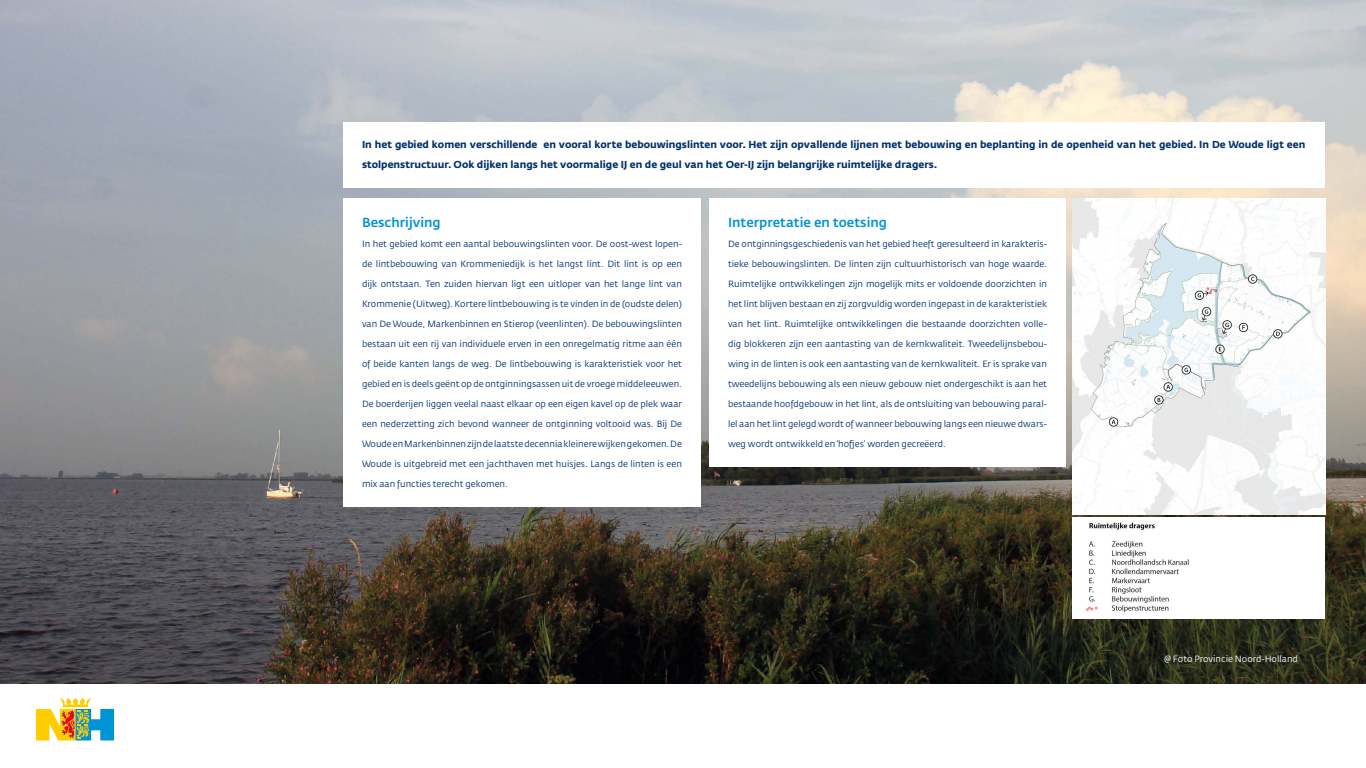
<style>
.page{position:relative;width:1366px;height:768px;background:#fff}
.page>*{position:absolute;margin:0;border:0;box-sizing:border-box;transform-origin:0 0}
.Txt{font:500 13px "Fedra Sans Std";color:#0093d6}
.txt_bold{font:700 10px/20px "Fedra Sans Std";color:#03326c}
.Txt-2{font:9px "Fedra Sans Std";color:#03326c}
.t1{font:9px "Fedra Sans Std";color:#fff}
</style>
<div class="page">
<img style="left:0;top:0;width:1366px;height:684px">
<svg style="left:36px;top:698px;width:78px;height:42px"></svg>
<img style="left:1072px;top:198px;width:253px;height:317px">
<img style="left:1072px;top:517px;width:253px;height:101px">
<div style="left:709px;top:198px;width:357px;height:268px;background:#fff"></div>
<div style="left:343px;top:198px;width:358px;height:308px;background:#fff"></div>
<div style="left:343px;top:122px;width:982px;height:66px;background:#fff"></div>
<p class="txt_bold" style="left:362px;top:135px;width:945px">In het gebied komen verschillende en vooral korte bebouwingslinten voor. Het zijn opvallende lijnen met bebouwing en beplanting in de openheid van het gebied. In De Woude ligt een stolpenstructuur. Ook dijken langs het voormalige IJ en de geul van het Oer-IJ zijn belangrijke ruimtelijke dragers.</p>
<p class="Txt" style="left:362px;top:214px;width:80px">Beschrijving</p>
<p class="Txt-2" style="left:362px;top:239px;width:321px">In het gebied komt een aantal bebouwingslinten voor. De oost-west lopen-</p>
<p class="Txt-2" style="left:362px;top:259px;width:322px">de lintbebouwing van Krommeniedijk is het langst lint. Dit lint is op een</p>
<p class="Txt-2" style="left:362px;top:279px;width:322px">dijk ontstaan. Ten zuiden hiervan ligt een uitloper van het lange lint van</p>
<p class="Txt-2" style="left:362px;top:299px;width:322px">Krommenie (Uitweg). Kortere lintbebouwing is te vinden in de (oudste delen)</p>
<p class="Txt-2" style="left:362px;top:319px;width:321px">van De Woude, Markenbinnen en Stierop (veenlinten). De bebouwingslinten</p>
<p class="Txt-2" style="left:362px;top:339px;width:321px">bestaan uit een rij van individuele erven in een onregelmatig ritme aan één</p>
<p class="Txt-2" style="left:362px;top:359px;width:322px">of beide kanten langs de weg. De lintbebouwing is karakteristiek voor het</p>
<p class="Txt-2" style="left:362px;top:379px;width:322px">gebied en is deels geënt op de ontginningsassen uit de vroege middeleeuwen.</p>
<p class="Txt-2" style="left:362px;top:399px;width:322px">De boerderijen liggen veelal naast elkaar op een eigen kavel op de plek waar</p>
<p class="Txt-2" style="left:362px;top:419px;width:322px">een nederzetting zich bevond wanneer de ontginning voltooid was. Bij De</p>
<p class="Txt-2" style="left:362px;top:439px;width:321px">Woude en Markenbinnen zijn de laatste decennia kleinere wijken gekomen. De</p>
<p class="Txt-2" style="left:362px;top:459px;width:321px">Woude is uitgebreid met een jachthaven met huisjes. Langs de linten is een</p>
<p class="Txt-2" style="left:362px;top:479px;width:147px">mix aan functies terecht gekomen.</p>
<p class="Txt" style="left:728px;top:214px;width:161px">Interpretatie en toetsing</p>
<p class="Txt-2" style="left:728px;top:239px;width:320px">De ontginningsgeschiedenis van het gebied heeft geresulteerd in karakteris-</p>
<p class="Txt-2" style="left:728px;top:259px;width:321px">tieke bebouwingslinten. De linten zijn cultuurhistorisch van hoge waarde.</p>
<p class="Txt-2" style="left:728px;top:279px;width:320px">Ruimtelijke ontwikkelingen zijn mogelijk mits er voldoende doorzichten in</p>
<p class="Txt-2" style="left:728px;top:299px;width:320px">het lint blijven bestaan en zij zorgvuldig worden ingepast in de karakteristiek</p>
<p class="Txt-2" style="left:728px;top:319px;width:321px">van het lint. Ruimtelijke ontwikkelingen die bestaande doorzichten volle-</p>
<p class="Txt-2" style="left:728px;top:339px;width:321px">dig blokkeren zijn een aantasting van de kernkwaliteit. Tweedelijnsbebou-</p>
<p class="Txt-2" style="left:728px;top:359px;width:320px">wing in de linten is ook een aantasting van de kernkwaliteit. Er is sprake van</p>
<p class="Txt-2" style="left:728px;top:379px;width:321px">tweedelijns bebouwing als een nieuw gebouw niet ondergeschikt is aan het</p>
<p class="Txt-2" style="left:728px;top:399px;width:320px">bestaande hoofdgebouw in het lint, als de ontsluiting van bebouwing paral-</p>
<p class="Txt-2" style="left:728px;top:419px;width:321px">lel aan het lint gelegd wordt of wanneer bebouwing langs een nieuwe dwars-</p>
<p class="Txt-2" style="left:728px;top:439px;width:219px">weg wordt ontwikkeld en ‘hofjes’ worden gecreëerd.</p>
<p class="t1" style="left:1164px;top:653px;width:135px">@ Foto Provincie Noord-Holland</p>
</div>
